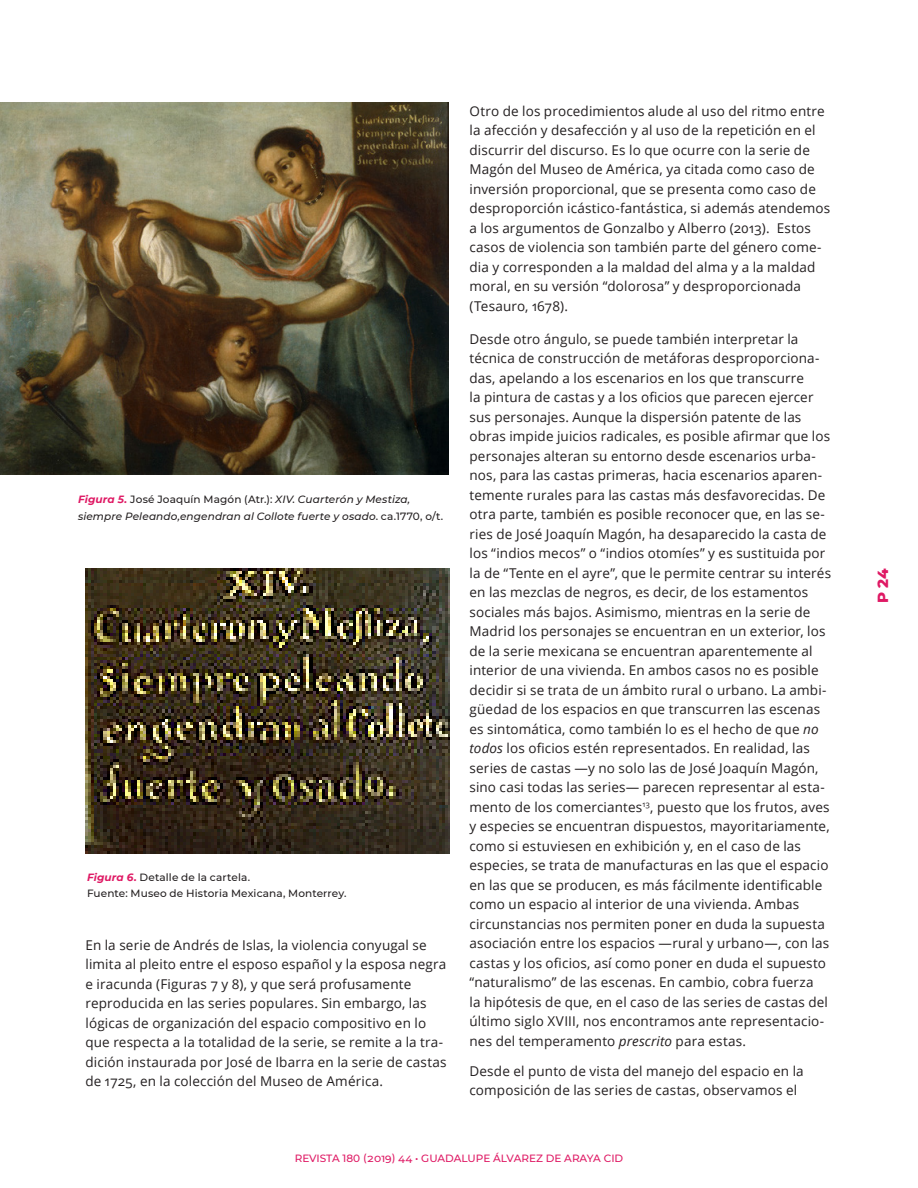
<style>
.page{position:relative;width:918px;height:1188px;background:#fff}
.page>*{position:absolute;margin:0;border:0;box-sizing:border-box;transform-origin:0 0}
.t1{font:800 15px "Montserrat";color:#df1964}
.Texto{font:13.5px/19.5px "Open Sans";letter-spacing:.01em;color:#231f20}
.bajada_imagen{font:italic 500 10.5px/16.5px "Montserrat";letter-spacing:.01em;color:#231f20}
.bajada_imagen-2{font:500 10.5px/16.5px "Montserrat";letter-spacing:.01em;color:#231f20}
.t2{font:500 10.5px "Montserrat";color:#df1964}
.s1{font-weight:700;color:#df1964}
.s2{font-style:normal}
.s3{font-weight:700;font-style:italic;color:#df1964}
.s4{font-style:italic}
</style>
<div class="page">
<img style="left:0;top:103px;width:448px;height:371px">
<img style="left:86px;top:569px;width:364px;height:284px">
<p class="bajada_imagen" style="left:78px;top:491px;width:367px"><span class="s1">Figura 5.</span> <span class="s2">José Joaquín Magón (Atr.):</span> XIV. Cuarterón y Mestiza, siempre Peleando,engendran al Collote fuerte y osado<span class="s2">. ca.1770, o/t.</span></p>
<p class="bajada_imagen-2" style="left:87px;top:868px;width:261px"><span class="s3">Figura 6.</span> Detalle de la cartela.<br>Fuente: Museo de Historia Mexicana, Monterrey.</p>
<p class="Texto" style="left:86px;top:935px;width:363px">En la serie de Andrés de Islas, la violencia conyugal se limita al pleito entre el esposo español y la esposa negra e iracunda (Figuras 7 y 8), y que será profusamente reproducida en las series populares. Sin embargo, las lógicas de organización del espacio compositivo en lo que respecta a la totalidad de la serie, se remite a la tra&shy;dición instaurada por José de Ibarra en la serie de castas de 1725, en la colección del Museo de América.</p>
<p class="Texto" style="left:470px;top:101px;width:362px">Otro de los procedimientos alude al uso del ritmo entre la afección y desafección y al uso de la repetición en el discurrir del discurso. Es lo que ocurre con la serie de Magón del Museo de América, ya citada como caso de inversión proporcional, que se presenta como caso de desproporción icástico-fantástica, si además atendemos a los argumentos de Gonzalbo y Alberro (2013). Estos casos de violencia son también parte del género come&shy;dia y corresponden a la maldad del alma y a la maldad moral, en su versión “dolorosa” y desproporcionada (Tesauro, 1678).</p>
<p class="Texto" style="left:470px;top:329px;width:363px">Desde otro ángulo, se puede también interpretar la técnica de construcción de metáforas desproporciona&shy;das, apelando a los escenarios en los que transcurre<br>la pintura de castas y a los oficios que parecen ejercer sus personajes. Aunque la dispersión patente de las obras impide juicios radicales, es posible afirmar que los personajes alteran su entorno desde escenarios urba&shy;nos, para las castas primeras, hacia escenarios aparen&shy;temente rurales para las castas más desfavorecidas. De otra parte, también es posible reconocer que, en las se&shy;ries de José Joaquín Magón, ha desaparecido la casta de los “indios mecos” o “indios otomíes” y es sustituida por la de “Tente en el ayre”, que le permite centrar su interés en las mezclas de negros, es decir, de los estamentos sociales más bajos. Asimismo, mientras en la serie de Madrid los personajes se encuentran en un exterior, los de la serie mexicana se encuentran aparentemente al interior de una vivienda. En ambos casos no es posible decidir si se trata de un ámbito rural o urbano. La ambi&shy;güedad de los espacios en que transcurren las escenas es sintomática, como también lo es el hecho de que <span class="s4">no todos</span> los oficios estén representados. En realidad, las series de castas —y no solo las de José Joaquín Magón, sino casi todas las series— parecen representar al esta&shy;mento de los comerciantes<sup>13</sup>, puesto que los frutos, aves y especies se encuentran dispuestos, mayoritariamente, como si estuviesen en exhibición y, en el caso de las especies, se trata de manufacturas en las que el espacio en las que se producen, es más fácilmente identificable como un espacio al interior de una vivienda. Ambas circunstancias nos permiten poner en duda la supuesta asociación entre los espacios —rural y urbano—, con las castas y los oficios, así como poner en duda el supuesto “naturalismo” de las escenas. En cambio, cobra fuerza<br>la hipótesis de que, en el caso de las series de castas del último siglo XVIII, nos encontramos ante representacio&shy;nes del temperamento <span class="s4">prescrito</span> para estas.</p>
<p class="Texto" style="left:470px;top:1061px;width:336px">Desde el punto de vista del manejo del espacio en la composición de las series de castas, observamos el</p>
<p class="t2" style="left:295px;top:1151px;width:330px">REVISTA 180 (2019) 44 • GUADALUPE ÁLVAREZ DE ARAYA CID</p>
<p class="t1" style="left:872px;top:603px;width:36px;rotate:-90deg">P 24</p>
</div>
